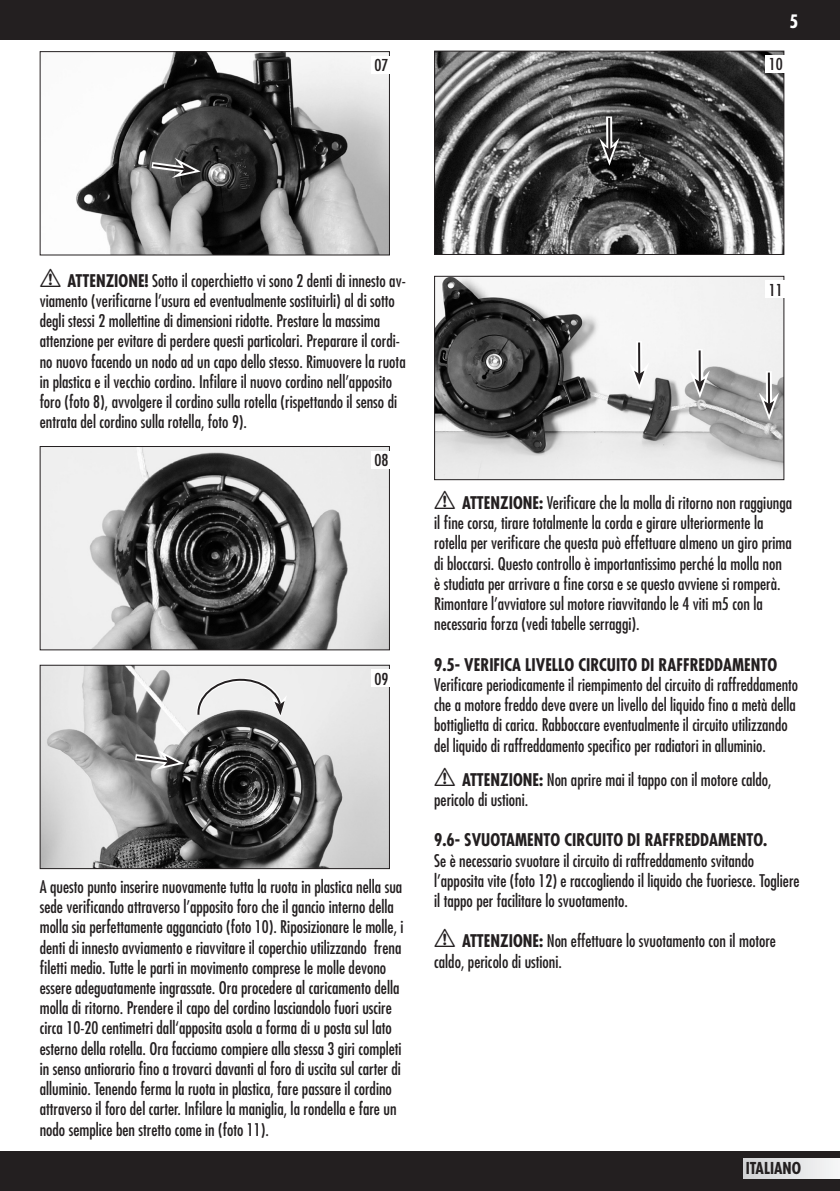
<style>
.page{position:relative;width:840px;height:1191px;background:#fff}
.page>*{position:absolute;margin:0;border:0;box-sizing:border-box;transform-origin:0 0}
.t1{font:700 condensed 18px "Futura LT";color:#fff}
.t2{font:condensed 17px/20.2px "Futura LT";color:#231f20}
.t3{font:700 condensed 17px "Futura LT";color:#231f20}
.Normale{font:condensed 16px "Futura LT";color:#231f20;scale:1.07 1}
.t4{font:700 condensed 16px "Futura LT";color:#231f20}
.s1{font-family:"Hazard";font-stretch:normal;font-size:26px}
.s2{font-weight:700}
</style>
<div class="page">
<div style="left:0;top:0;width:839px;height:40px;background:#231f20"></div>
<div style="left:0;top:1151px;width:839px;height:40px;background:#231f20"></div>
<div style="left:743px;top:1158px;width:96px;height:20px;background:linear-gradient(to right,#d0d2d4,#f5f5f6)"></div>
<img style="left:76px;top:53px;width:311px;height:200px">
<div style="left:40px;top:51px;width:349px;height:204px;border:1px solid #231f20"></div>
<div style="left:371px;top:56px;width:23px;height:17px;background:#fff"></div>
<svg style="left:145px;top:158px;width:55px;height:20px"></svg>
<img style="left:42px;top:448px;width:345px;height:200px">
<div style="left:40px;top:446px;width:349px;height:204px;border:1px solid #231f20"></div>
<div style="left:371px;top:451px;width:23px;height:17px;background:#fff"></div>
<img style="left:42px;top:667px;width:345px;height:200px">
<div style="left:40px;top:665px;width:349px;height:204px;border:1px solid #231f20"></div>
<div style="left:371px;top:669px;width:23px;height:18px;background:#fff"></div>
<svg style="left:129px;top:750px;width:55px;height:20px"></svg>
<svg style="left:195px;top:673px;width:92px;height:45px"></svg>
<img style="left:436px;top:53px;width:345px;height:200px">
<div style="left:434px;top:51px;width:349px;height:204px;border:1px solid #231f20"></div>
<div style="left:765px;top:55px;width:23px;height:18px;background:#fff"></div>
<svg style="left:605px;top:116px;width:7px;height:22px"></svg>
<hr style="left:607px;top:118px;width:3px;height:31px;background:#231f20">
<svg style="left:598px;top:138px;width:21px;height:28px"></svg>
<img style="left:436px;top:278px;width:345px;height:200px">
<div style="left:434px;top:276px;width:349px;height:204px;border:1px solid #231f20"></div>
<div style="left:765px;top:280px;width:23px;height:18px;background:#fff"></div>
<svg style="left:696px;top:349px;width:6px;height:21px"></svg>
<hr style="left:698px;top:350px;width:2px;height:32px;background:#231f20">
<svg style="left:689px;top:370px;width:20px;height:28px"></svg>
<svg style="left:765px;top:371px;width:6px;height:21px"></svg>
<hr style="left:767px;top:372px;width:2px;height:32px;background:#231f20">
<svg style="left:758px;top:392px;width:20px;height:28px"></svg>
<svg style="left:635px;top:341px;width:7px;height:21px"></svg>
<hr style="left:637px;top:342px;width:3px;height:32px;background:#231f20">
<svg style="left:628px;top:362px;width:21px;height:28px"></svg>
<p class="Normale" style="left:374px;top:55px;width:15px">07</p>
<p class="t1" style="left:789px;top:10px;width:10px">5</p>
<p class="Normale" style="left:768px;top:55px;width:15px">10</p>
<p class="t2" style="left:40px;top:270px;width:367px"><span class="s1">!</span> <span class="s2">ATTENZIONE!</span> Sotto il coperchietto vi sono 2 denti di innesto av&shy;viamento (verificarne l’usura ed eventualmente sostituirli) al di sotto degli stessi 2 mollettine di dimensioni ridotte. Prestare la massima attenzione per evitare di perdere questi particolari. Preparare il cordi&shy;no nuovo facendo un nodo ad un capo dello stesso. Rimuovere la ruota in plastica e il vecchio cordino. Infilare il nuovo cordino nell’apposito foro (foto 8), avvolgere il cordino sulla rotella (rispettando il senso di entrata del cordino sulla rotella, foto 9).</p>
<p class="Normale" style="left:374px;top:450px;width:15px">08</p>
<p class="Normale" style="left:374px;top:669px;width:15px">09</p>
<p class="t2" style="left:40px;top:876px;width:365px">A questo punto inserire nuovamente tutta la ruota in plastica nella sua sede verificando attraverso l’apposito foro che il gancio interno della molla sia perfettamente agganciato (foto 10). Riposizionare le molle, i denti di innesto avviamento e riavvitare il coperchio utilizzando frena filetti medio. Tutte le parti in movimento comprese le molle devono essere adeguatamente ingrassate. Ora procedere al caricamento della molla di ritorno. Prendere il capo del cordino lasciandolo fuori uscire circa 10-20 centimetri dall‘apposita asola a forma di u posta sul lato esterno della rotella. Ora facciamo compiere alla stessa 3 giri completi in senso antiorario fino a trovarci davanti al foro di uscita sul carter di alluminio. Tenendo ferma la ruota in plastica, fare passare il cordino attraverso il foro del carter. Infilare la maniglia, la rondella e fare un nodo semplice ben stretto come in (foto 11).</p>
<p class="Normale" style="left:768px;top:280px;width:15px">11</p>
<p class="t2" style="left:434px;top:492px;width:359px"><span class="s1">!</span> <span class="s2">ATTENZIONE:</span> Verificare che la molla di ritorno non raggiunga il fine corsa, tirare totalmente la corda e girare ulteriormente la rotella per verificare che questa può effettuare almeno un giro prima di bloccarsi. Questo controllo è importantissimo perché la molla non è studiata per arrivare a fine corsa e se questo avviene si romperà.<br>Rimontare l’avviatore sul motore riavvitando le 4 viti m5 con la necessaria forza (vedi tabelle serraggi).</p>
<p class="t3" style="left:434px;top:654px;width:344px">9.5- VERIFICA LIVELLO CIRCUITO DI RAFFREDDAMENTO</p>
<p class="t2" style="left:434px;top:674px;width:365px">Verificare periodicamente il riempimento del circuito di raffreddamento che a motore freddo deve avere un livello del liquido fino a metà della bottiglietta di carica. Rabboccare eventualmente il circuito utilizzando del liquido di raffreddamento specifico per radiatori in alluminio.</p>
<p class="t2" style="left:434px;top:769px;width:339px"><span class="s1">!</span> <span class="s2">ATTENZIONE:</span> Non aprire mai il tappo con il motore caldo, pericolo di ustioni.</p>
<p class="t3" style="left:434px;top:829px;width:334px">9.6- SVUOTAMENTO CIRCUITO DI RAFFREDDAMENTO.</p>
<p class="t2" style="left:434px;top:850px;width:367px">Se è necessario svuotare il circuito di raffreddamento svitando l’apposita vite (foto 12) e raccogliendo il liquido che fuoriesce. Togliere il tappo per facilitare lo svuotamento.</p>
<p class="t2" style="left:434px;top:931px;width:343px"><span class="s1">!</span> <span class="s2">ATTENZIONE:</span> Non effettuare lo svuotamento con il motore caldo, pericolo di ustioni.</p>
<p class="t4" style="left:745px;top:1158px;width:57px">ITALIANO</p>
</div>
